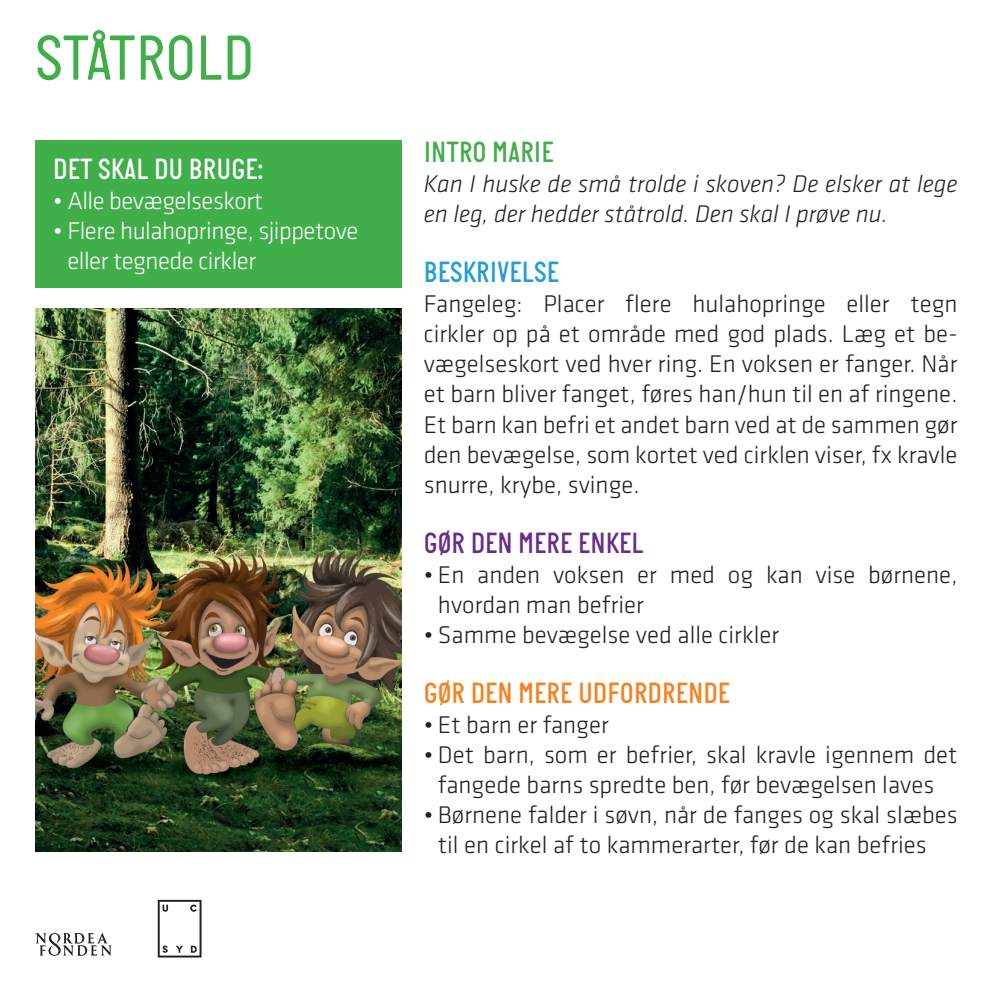
<style>
.page{position:relative;width:993px;height:993px;background:#fff}
.page>*{position:absolute;margin:0;border:0;box-sizing:border-box;transform-origin:0 0}
.t1{font:65px "Italian Plate";letter-spacing:-.005em;color:#40ae49}
.t2{font:500 30px "Italian Plate";color:#f58220}
.t3{font:500 30px "Italian Plate";color:#692c88}
.t4{font:500 30px "Italian Plate";color:#fff}
.t5{font:500 30px "Italian Plate";color:#239cd8}
.t6{font:500 30px "Italian Plate";color:#40ae49}
.t7{font:300 25px/30px "Klavika";color:#231f20}
.t8{font:italic 300 25px/30px "Klavika";color:#231f20}
.t9{font:300 25px/30px "Klavika";letter-spacing:-.02em;color:#fff}
</style>
<div class="page">
<svg style="left:158px;top:899px;width:43px;height:58px"></svg>
<svg style="left:35px;top:932px;width:76px;height:23px"></svg>
<div style="left:35px;top:140px;width:366px;height:147px;background:#40ae49"></div>
<img style="left:35px;top:309px;width:366px;height:541px">
<p class="t1" style="left:35px;top:21px;width:220px">STÅTROLD</p>
<p class="t4" style="left:53px;top:152px;width:211px">DET SKAL DU BRUGE:</p>
<p class="t9" style="left:53px;top:185px;width:211px">• Alle bevægelseskort</p>
<p class="t9" style="left:67px;top:215px;width:292px;text-indent:-14px">• Flere hulahopringe, sjippetove eller tegnede cirkler</p>
<p class="t6" style="left:423px;top:135px;width:131px">INTRO MARIE</p>
<p class="t8" style="left:423px;top:169px;width:535px">Kan I huske de små trolde i skoven? De elsker at lege en leg, der hedder ståtrold. Den skal I prøve nu.</p>
<p class="t5" style="left:423px;top:255px;width:137px">BESKRIVELSE</p>
<p class="t7" style="left:423px;top:289px;width:535px;text-align:justify">Fangeleg: Placer flere hulahopringe eller tegn cirkler op på et område med god plads. Læg et be&shy;vægelseskort ved hver ring. En voksen er fanger. Når et barn bliver fanget, føres han/hun til en af ringene.<br>Et barn kan befri et andet barn ved at de sammen gør den bevægelse, som kortet ved cirklen viser, fx kravle snurre, krybe, svinge.</p>
<p class="t3" style="left:423px;top:525px;width:221px">GØR DEN MERE ENKEL</p>
<p class="t7" style="left:438px;top:559px;width:521px;text-indent:-14px">• En anden voksen er med og kan vise børnene, hvordan man befrier</p>
<p class="t7" style="left:423px;top:619px;width:357px">• Samme bevægelse ved alle cirkler</p>
<p class="t2" style="left:423px;top:675px;width:308px">GØR DEN MERE UDFORDRENDE</p>
<p class="t7" style="left:423px;top:709px;width:186px">• Et barn er fanger</p>
<p class="t7" style="left:423px;top:739px;width:535px;text-align:center">• Det barn, som er befrier, skal kravle igennem det fangede barns spredte ben, før bevægelsen laves</p>
<p class="t7" style="left:438px;top:799px;width:521px;text-indent:-14px">• Børnene falder i søvn, når de fanges og skal slæbes til en cirkel af to kammerarter, før de kan befries</p>
</div>
